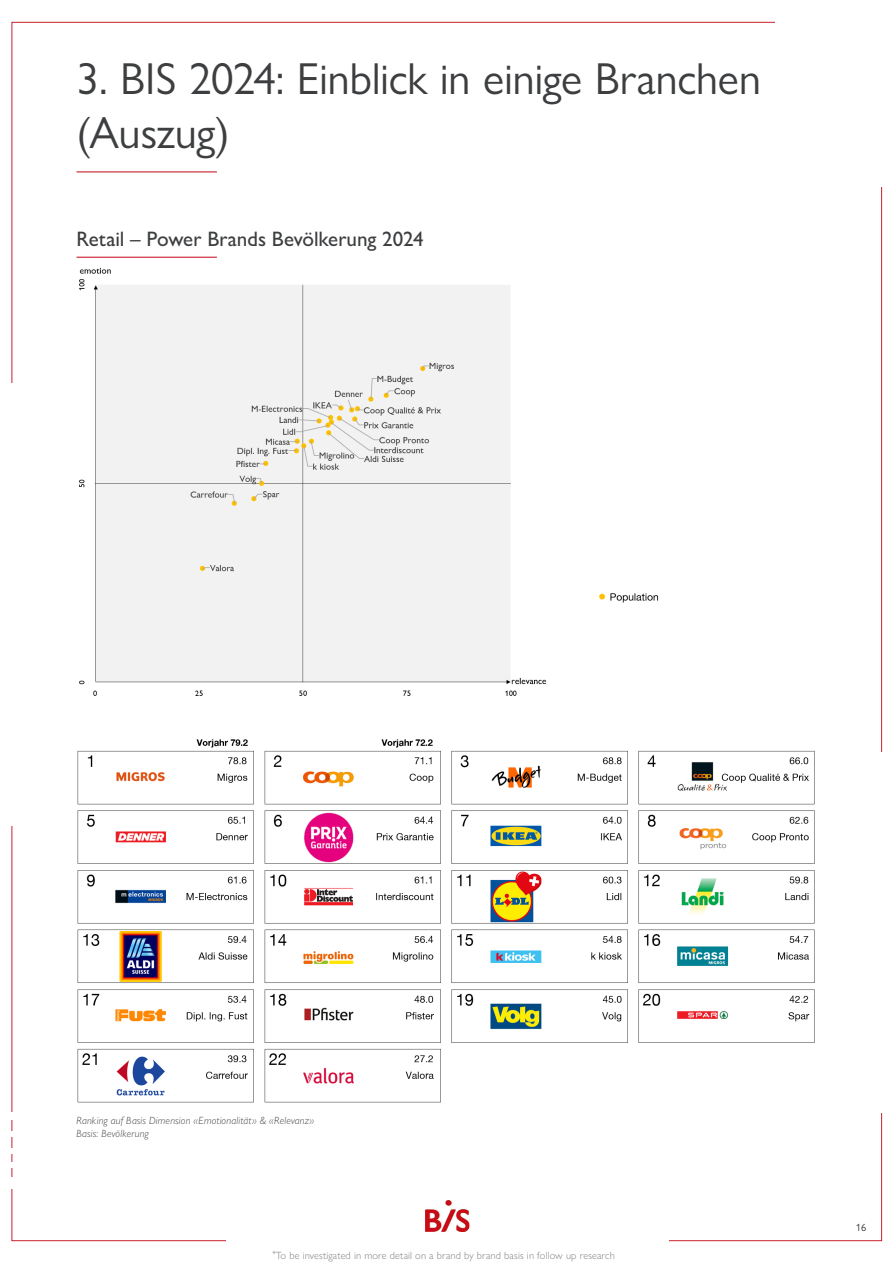
<style>
.page{position:relative;width:893px;height:1263px;background:#fff}
.page>*{position:absolute;margin:0;border:0;box-sizing:border-box;transform-origin:0 0}
.t1{font:45px/54px "Gill Sans Nova";letter-spacing:-.01em;color:#3c3e40}
.t2{font:500 21px "Gill Sans Nova";letter-spacing:-.005em;color:#3c3e40}
.t3{font:300 10.5px "Gill Sans Nova";letter-spacing:.01em;color:#7c7f80}
.t4{font:italic 300 10.5px/13.5px "Gill Sans Nova";letter-spacing:.02em;color:#3c3e40}
.t5{font:10.5px "Gill Sans Nova";color:#3c3e40}
</style>
<div class="page">
<img style="left:426px;top:1212px;width:44px;height:20px">
<img style="left:426px;top:1200px;width:43px;height:31px">
<hr style="left:77px;top:171px;width:140px;height:1px;background:#c9202d">
<hr style="left:77px;top:257px;width:140px;height:1px;background:#c9202d">
<img style="left:79px;top:267px;width:580px;height:429px">
<img style="left:77px;top:739px;width:738px;height:364px">
<h1 class="t1" style="left:77px;top:51px;width:686px">3. BIS 2024: Einblick in einige Branchen (Auszug)</h1>
<h2 class="t2" style="left:77px;top:226px;width:348px">Retail – Power Brands Bevölkerung 2024</h2>
<p class="t4" style="left:77px;top:1113px;width:239px">Ranking auf Basis Dimension «Emotionalität» &amp; «Relevanz»<br>Basis: Bevölkerung</p>
<p class="t3" style="left:272px;top:1248px;width:344px"><sup>*</sup>To be investigated in more detail on a brand by brand basis in follow up research</p>
<p class="t5" style="left:856px;top:1221px;width:12px">16</p>
</div>
